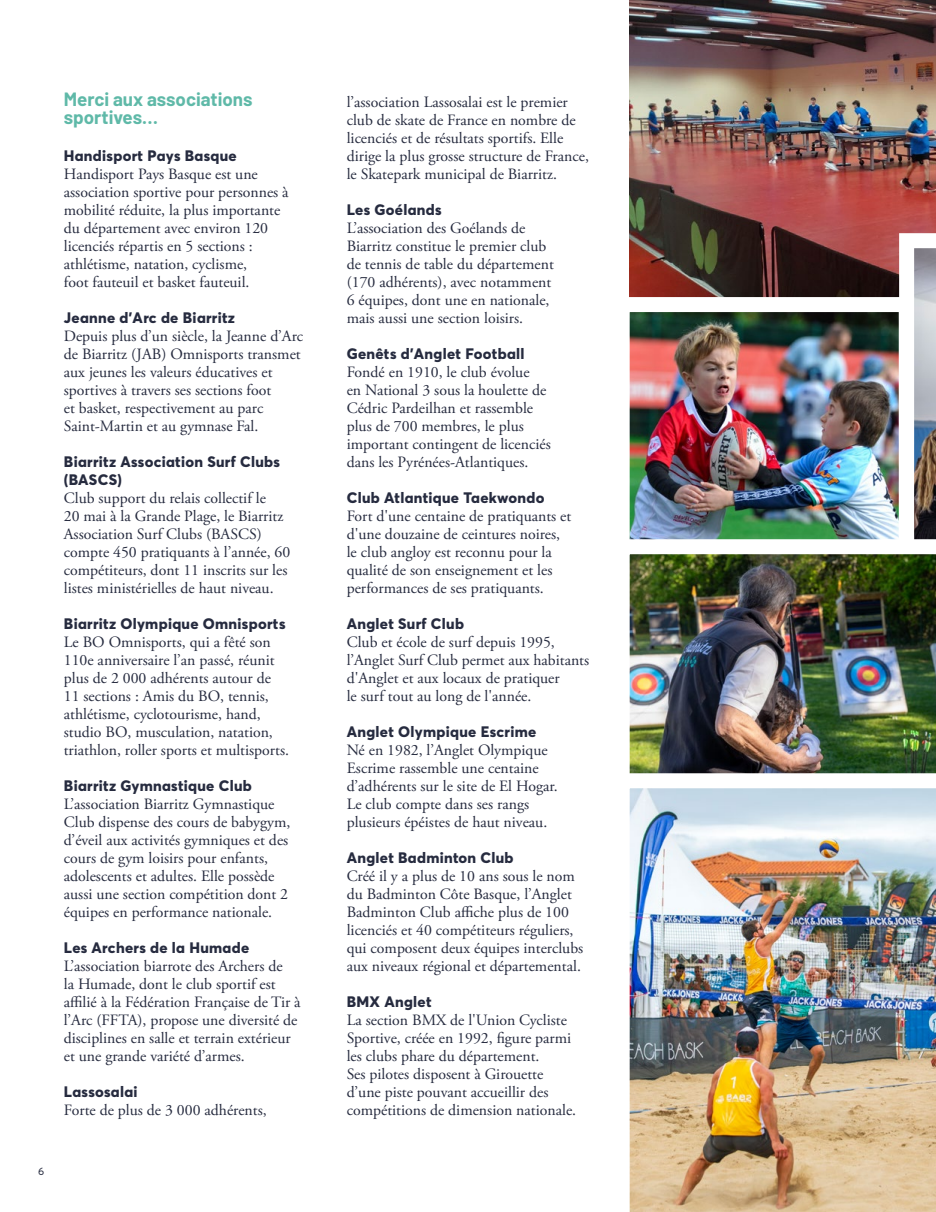
<style>
.page{position:relative;width:936px;height:1212px;background:#fff}
.page>*{position:absolute;margin:0;border:0;box-sizing:border-box;transform-origin:0 0}
.t1{font:700 18.75px/18px "Barlow";color:#5fb9a8}
.t2{font:15.75px/18px "Adobe Garamond Pro";color:#262b3f}
.t3{font:800 15px/18px "Averta";letter-spacing:.02em;color:#262b3f}
.t4{font:10.5px "Averta";color:#262b3f}
</style>
<div class="page">
<img style="left:629px;top:0;width:306px;height:290px">
<img style="left:629px;top:290px;width:262px;height:242px">
<img style="left:891px;top:226px;width:44px;height:306px">
<img style="left:629px;top:532px;width:306px;height:234px">
<img style="left:629px;top:766px;width:306px;height:446px">
<p class="t4" style="left:38px;top:1164px;width:8px">6</p>
<p class="t1" style="left:64px;top:88px;width:190px">Merci aux associations sportives…</p>
<p class="t2" style="left:347px;top:94px;width:244px">l’association Lassosalai est le premier club de skate de France en nombre de licenciés et de résultats sportifs. Elle dirige la plus grosse structure de France, le Skatepark municipal de Biarritz.</p>
<p class="t3" style="left:347px;top:201px;width:96px">Les Goélands</p>
<p class="t2" style="left:347px;top:220px;width:208px">L’association des Goélands de<br>Biarritz constitue le premier club de tennis de table du département (170 adhérents), avec notamment<br>6 équipes, dont une en nationale, mais aussi une section loisirs.</p>
<p class="t3" style="left:347px;top:345px;width:179px">Genêts d'Anglet Football</p>
<p class="t2" style="left:347px;top:364px;width:205px">Fondé en 1910, le club évolue<br>en National 3 sous la houlette de<br>Cédric Pardeilhan et rassemble plus de 700 membres, le plus important contingent de licenciés dans les Pyrénées-Atlantiques.</p>
<p class="t3" style="left:347px;top:489px;width:199px">Club Atlantique Taekwondo</p>
<p class="t2" style="left:347px;top:508px;width:226px">Fort d'une centaine de pratiquants et d'une douzaine de ceintures noires, le club angloy est reconnu pour la qualité de son enseignement et les performances de ses pratiquants.</p>
<p class="t3" style="left:347px;top:615px;width:119px">Anglet Surf Club</p>
<p class="t2" style="left:347px;top:634px;width:244px">Club et école de surf depuis 1995, l’Anglet Surf Club permet aux habitants d'Anglet et aux locaux de pratiquer<br>le surf tout au long de l'année.</p>
<p class="t3" style="left:347px;top:723px;width:191px">Anglet Olympique Escrime</p>
<p class="t2" style="left:347px;top:742px;width:212px">Né en 1982, l’Anglet Olympique<br>Escrime rassemble une centaine d’adhérents sur le site de El Hogar.<br>Le club compte dans ses rangs plusieurs épéistes de haut niveau.</p>
<p class="t3" style="left:347px;top:849px;width:168px">Anglet Badminton Club</p>
<p class="t2" style="left:347px;top:868px;width:238px">Créé il y a plus de 10 ans sous le nom du Badminton Côte Basque, l’Anglet Badminton Club affiche plus de 100 licenciés et 40 compétiteurs réguliers, qui composent deux équipes interclubs aux niveaux régional et départemental.</p>
<p class="t3" style="left:347px;top:993px;width:86px">BMX Anglet</p>
<p class="t2" style="left:347px;top:1012px;width:231px">La section BMX de l'Union Cycliste Sportive, créée en 1992, figure parmi les clubs phare du département.<br>Ses pilotes disposent à Girouette d’une piste pouvant accueillir des compétitions de dimension nationale.</p>
<p class="t3" style="left:64px;top:147px;width:174px">Handisport Pays Basque</p>
<p class="t2" style="left:64px;top:166px;width:226px">Handisport Pays Basque est une association sportive pour personnes à mobilité réduite, la plus importante du département avec environ 120 licenciés répartis en 5 sections : athlétisme, natation, cyclisme,<br>foot fauteuil et basket fauteuil.</p>
<p class="t3" style="left:64px;top:309px;width:173px">Jeanne d’Arc de Biarritz</p>
<p class="t2" style="left:64px;top:328px;width:241px">Depuis plus d’un siècle, la Jeanne d’Arc de Biarritz (JAB) Omnisports transmet aux jeunes les valeurs éducatives et sportives à travers ses sections foot<br>et basket, respectivement au parc Saint-Martin et au gymnase Fal.</p>
<p class="t3" style="left:64px;top:453px;width:218px">Biarritz Association Surf Clubs (BASCS)</p>
<p class="t2" style="left:64px;top:490px;width:228px">Club support du relais collectif le<br>20 mai à la Grande Plage, le Biarritz Association Surf Clubs (BASCS) compte 450 pratiquants à l’année, 60 compétiteurs, dont 11 inscrits sur les listes ministérielles de haut niveau.</p>
<p class="t3" style="left:64px;top:615px;width:223px">Biarritz Olympique Omnisports</p>
<p class="t2" style="left:64px;top:634px;width:227px">Le BO Omnisports, qui a fêté son 110e anniversaire l’an passé, réunit plus de 2 000 adhérents autour de 11 sections : Amis du BO, tennis, athlétisme, cyclotourisme, hand, studio BO, musculation, natation, triathlon, roller sports et multisports.</p>
<p class="t3" style="left:64px;top:777px;width:189px">Biarritz Gymnastique Club</p>
<p class="t2" style="left:64px;top:796px;width:228px">L’association Biarritz Gymnastique Club dispense des cours de babygym, d’éveil aux activités gymniques et des cours de gym loisirs pour enfants, adolescents et adultes. Elle possède aussi une section compétition dont 2 équipes en performance nationale.</p>
<p class="t3" style="left:64px;top:939px;width:187px">Les Archers de la Humade</p>
<p class="t2" style="left:64px;top:958px;width:238px">L’association biarrote des Archers de<br>la Humade, dont le club sportif est affilié à la Fédération Française de Tir à l’Arc (FFTA), propose une diversité de disciplines en salle et terrain extérieur et une grande variété d’armes.</p>
<p class="t3" style="left:64px;top:1083px;width:75px">Lassosalai</p>
<p class="t2" style="left:64px;top:1102px;width:204px">Forte de plus de 3 000 adhérents,</p>
</div>
